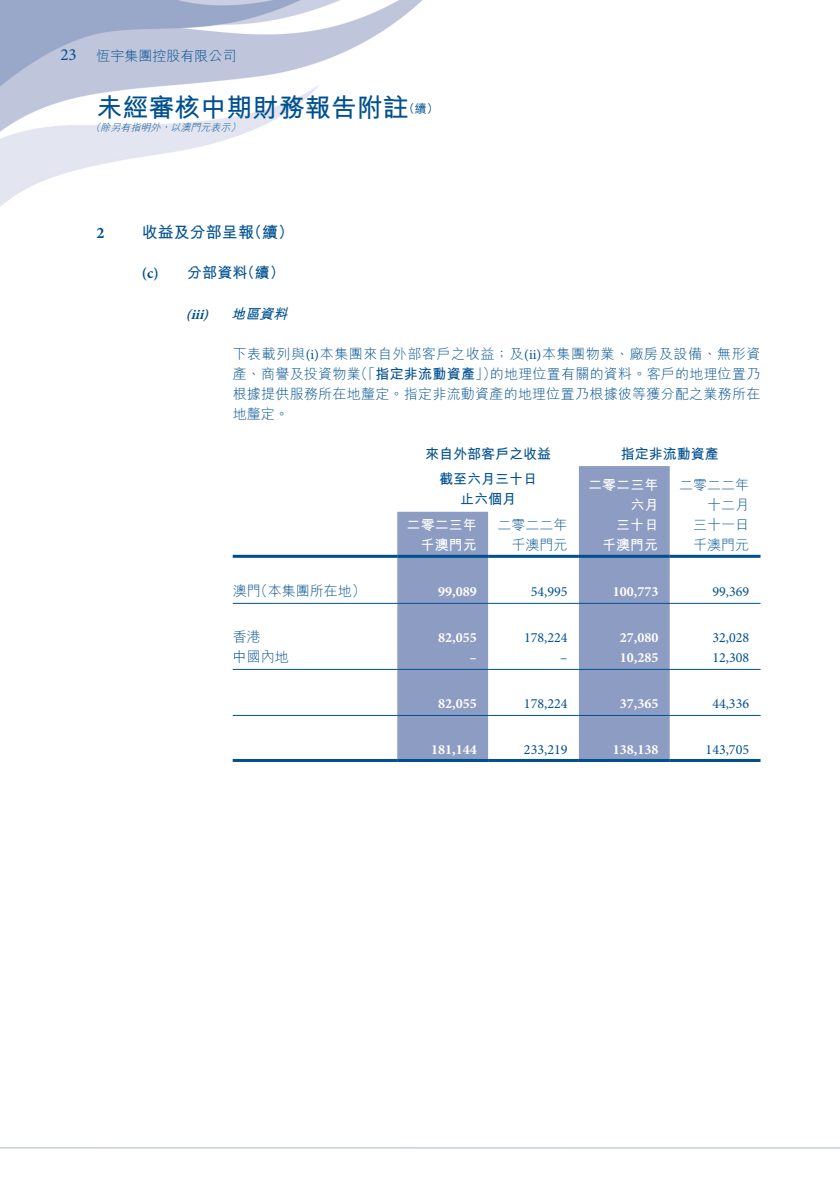
<style>
.page{position:relative;width:840px;height:1191px;background:#fff}
.page>*{position:absolute;margin:0;border:0;box-sizing:border-box;transform-origin:0 0}
.t1{font:700 26px "M Hei HK";color:#00508f}
.t2{font:17px "Minion Pro";color:#00508f}
.t3{font:700 16px "M Hei HK";color:#00508f}
.t4{font:700 16px "Minion Pro";color:#00508f}
.t5{font:700 15px "M Hei HK";color:#00508f}
.t6{font:700 15px "Minion Pro";color:#00508f}
.t7{font:300 14px/20px "M Hei HK";letter-spacing:.015em;color:#00508f}
.t8{font:300 14px/20px "M Hei HK";letter-spacing:.04em;color:#00508f;text-align:right}
.t9{font:14px "Minion Pro";color:#00508f}
.t10{font:700 14px "Minion Pro";color:#fff}
.t11{font:700 14px/25.6px "M Hei HK";color:#00508f;text-align:center}
.t12{font:700 14px/20px "M Hei HK";color:#fff;text-align:right}
.t13{font:italic 700 14px "Minion Pro";color:#00508f}
.t14{font:italic 700 14px "M Hei HK";color:#00508f}
.t15{font:500 12px "M Hei HK";color:#00508f}
.t16{font:italic 300 10px "M Hei HK";color:#00508f}
.s1{font-family:"Minion Pro";font-weight:400}
.s2{font-weight:300}
</style>
<div class="page">
<img style="left:0;top:0;width:839px;height:1149px">
<svg style="left:397px;top:466px;width:272px;height:293px;fill:#8d9cc2"></svg>
<hr style="left:232px;top:555px;width:165px;height:3px;background:#00508f">
<hr style="left:397px;top:555px;width:91px;height:3px;background:#00508f">
<hr style="left:488px;top:555px;width:90px;height:3px;background:#00508f">
<hr style="left:578px;top:555px;width:91px;height:3px;background:#00508f">
<hr style="left:669px;top:555px;width:91px;height:3px;background:#00508f">
<hr style="left:232px;top:603px;width:165px;height:1px;background:#00508f">
<hr style="left:397px;top:603px;width:91px;height:1px;background:#00508f">
<hr style="left:488px;top:603px;width:90px;height:1px;background:#00508f">
<hr style="left:578px;top:603px;width:91px;height:1px;background:#00508f">
<hr style="left:669px;top:603px;width:91px;height:1px;background:#00508f">
<hr style="left:232px;top:669px;width:165px;height:1px;background:#00508f">
<hr style="left:397px;top:669px;width:91px;height:1px;background:#00508f">
<hr style="left:488px;top:669px;width:90px;height:1px;background:#00508f">
<hr style="left:578px;top:669px;width:91px;height:1px;background:#00508f">
<hr style="left:669px;top:669px;width:91px;height:1px;background:#00508f">
<hr style="left:232px;top:715px;width:165px;height:1px;background:#00508f">
<hr style="left:397px;top:715px;width:91px;height:1px;background:#00508f">
<hr style="left:488px;top:715px;width:90px;height:1px;background:#00508f">
<hr style="left:578px;top:715px;width:91px;height:1px;background:#00508f">
<hr style="left:669px;top:715px;width:91px;height:1px;background:#00508f">
<hr style="left:232px;top:759px;width:165px;height:3px;background:#00508f">
<hr style="left:397px;top:759px;width:91px;height:3px;background:#00508f">
<hr style="left:488px;top:759px;width:90px;height:3px;background:#00508f">
<hr style="left:578px;top:759px;width:91px;height:3px;background:#00508f">
<hr style="left:669px;top:759px;width:91px;height:3px;background:#00508f">
<p class="t2" style="left:60px;top:43px;width:18px">23</p>
<p class="t7" style="left:96px;top:46px;width:141px">恆宇集團控股有限公司</p>
<h1 class="t1" style="left:96px;top:88px;width:313px">未經審核中期財務報告附註</h1>
<p class="t15" style="left:402px;top:100px;width:37px">（續(</p>
<p class="t16" style="left:90px;top:122px;width:14px">（</p>
<p class="t16" style="left:230px;top:122px;width:14px">(</p>
<p class="t16" style="left:170px;top:122px;width:64px">以澳門元表示</p>
<p class="t16" style="left:100px;top:122px;width:64px">除另有指明外</p>
<p class="t16" style="left:160px;top:122px;width:14px">，</p>
<p class="t4" style="left:96px;top:222px;width:9px">2</p>
<p class="t3" style="left:142px;top:221px;width:113px">收益及分部呈報</p>
<p class="t3" style="left:246px;top:221px;width:49px">（續(</p>
<p class="t6" style="left:142px;top:263px;width:18px">c( )</p>
<p class="t5" style="left:187px;top:262px;width:61px">分部資料</p>
<p class="t5" style="left:240px;top:262px;width:46px">（續(</p>
<p class="t13" style="left:186px;top:304px;width:12px">(</p>
<p class="t13" style="left:203px;top:304px;width:12px">)</p>
<p class="t13" style="left:191px;top:304px;width:19px">iii</p>
<p class="t14" style="left:231px;top:303px;width:62px">地區資料</p>
<p class="t8" style="left:232px;top:343px;width:529px">下表載列與 <span class="s1">)i(</span> 本集團來自外部客戶之收益；及<span class="s1">( )i i</span> 本集團物業、廠房及設備、無形資的地理位置有關的資料。客戶的地理位置乃</p>
<p class="t11" style="left:354px;top:359px;width:144px"><span class="s2">（「</span>指定非流動資產<span class="s2">」）</span></p>
<p class="t7" style="left:232px;top:363px;width:529px">產、商譽及投資物業<br>根據提供服務所在地釐定。指定非流動資產的地理位置乃根據彼等獲分配之業務所在地釐定。</p>
<p class="t11" style="left:620px;top:439px;width:99px">指定非流動資產</p>
<p class="t11" style="left:425px;top:439px;width:127px">來自外部客戶之收益截至六月三十日</p>
<p class="t11" style="left:460px;top:485px;width:57px">止六個月</p>
<p class="t12" style="left:588px;top:473px;width:71px">二零二三年六月</p>
<p class="t7" style="left:678px;top:474px;width:71px;text-align:right">二零二二年十二月<br>三十一日</p>
<p class="t7" style="left:497px;top:514px;width:72px">二零二二年</p>
<p class="t12" style="left:406px;top:513px;width:71px">二零二三年</p>
<p class="t12" style="left:616px;top:513px;width:43px">三十日</p>
<p class="t12" style="left:420px;top:533px;width:57px">千澳門元</p>
<p class="t7" style="left:511px;top:535px;width:57px">千澳門元</p>
<p class="t12" style="left:602px;top:533px;width:57px">千澳門元</p>
<p class="t7" style="left:692px;top:535px;width:57px">千澳門元</p>
<p class="t7" style="left:253px;top:580px;width:113px">（本集團所在地(</p>
<p class="t7" style="left:232px;top:580px;width:29px">澳門</p>
<p class="t10" style="left:438px;top:581px;width:40px">99,089</p>
<p class="t9" style="left:530px;top:582px;width:38px">54,995</p>
<p class="t10" style="left:612px;top:581px;width:47px">100,773</p>
<p class="t9" style="left:712px;top:582px;width:38px">99,369</p>
<p class="t7" style="left:232px;top:627px;width:29px">香港</p>
<p class="t10" style="left:438px;top:628px;width:40px">82,055</p>
<p class="t9" style="left:523px;top:628px;width:45px">178,224</p>
<p class="t10" style="left:619px;top:628px;width:40px">27,080</p>
<p class="t9" style="left:712px;top:628px;width:38px">32,028</p>
<p class="t7" style="left:232px;top:647px;width:57px">中國內地</p>
<p class="t10" style="left:469px;top:648px;width:9px">–</p>
<p class="t9" style="left:560px;top:648px;width:9px">–</p>
<p class="t10" style="left:619px;top:648px;width:40px">10,285</p>
<p class="t9" style="left:712px;top:648px;width:38px">12,308</p>
<p class="t10" style="left:438px;top:694px;width:40px">82,055</p>
<p class="t9" style="left:523px;top:694px;width:45px">178,224</p>
<p class="t10" style="left:619px;top:694px;width:40px">37,365</p>
<p class="t9" style="left:712px;top:694px;width:38px">44,336</p>
<p class="t10" style="left:431px;top:740px;width:47px">181,144</p>
<p class="t9" style="left:523px;top:740px;width:45px">233,219</p>
<p class="t10" style="left:612px;top:740px;width:47px">138,138</p>
<p class="t9" style="left:705px;top:740px;width:45px">143,705</p>
</div>
